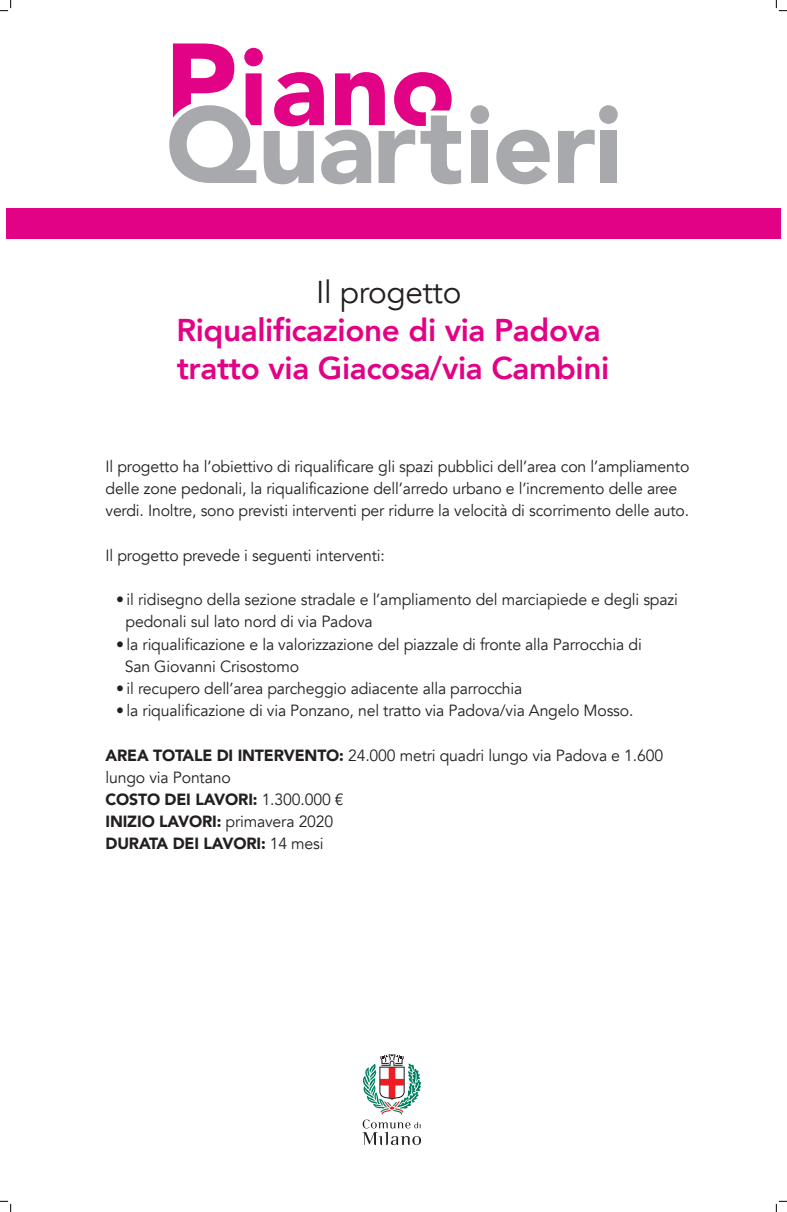
<style>
.page{position:relative;width:787px;height:1212px;background:#fff}
.page>*{position:absolute;margin:0;border:0;box-sizing:border-box;transform-origin:0 0}
.t1{font:800 31.5px/37.8px "Avenir";letter-spacing:-.01em;color:#e10285}
.t2{font:31.5px "Avenir";letter-spacing:-.01em;color:#231f20}
.t3{font:16.2px/22.2px "Avenir";letter-spacing:-.01em;color:#231f20}
.s1{font-weight:900}
</style>
<div class="page">
<div style="left:6px;top:209px;width:774px;height:30px;background:#e10285"></div>
<svg style="left:169px;top:44px;width:292px;height:140px"></svg>
<svg style="left:470px;top:105px;width:19px;height:19px"></svg>
<div style="left:472px;top:131px;width:16px;height:52px;background:#a8a9ad"></div>
<svg style="left:496px;top:130px;width:53px;height:54px"></svg>
<svg style="left:558px;top:130px;width:36px;height:53px"></svg>
<div style="left:600px;top:131px;width:16px;height:52px;background:#a8a9ad"></div>
<svg style="left:599px;top:105px;width:18px;height:19px"></svg>
<svg style="left:362px;top:1054px;width:59px;height:91px"></svg>
<svg style="left:0;top:0;width:12px;height:12px"></svg>
<svg style="left:0;top:1201px;width:12px;height:11px"></svg>
<svg style="left:776px;top:0;width:11px;height:12px"></svg>
<svg style="left:776px;top:1201px;width:11px;height:11px"></svg>
<h1 class="t2" style="left:316px;top:274px;width:147px">Il progetto</h1>
<h1 class="t1" style="left:176px;top:311px;width:434px">Riqualificazione di via Padova tratto via Giacosa/via Cambini</h1>
<p class="t3" style="left:105px;top:456px;width:585px">Il progetto ha l’obiettivo di riqualificare gli spazi pubblici dell’area con l’ampliamento delle zone pedonali, la riqualificazione dell’arredo urbano e l’incremento delle aree verdi. Inoltre, sono previsti interventi per ridurre la velocità di scorrimento delle auto.</p>
<p class="t3" style="left:105px;top:544px;width:281px">Il progetto prevede i seguenti interventi:</p>
<p class="t3" style="left:126px;top:589px;width:554px;text-indent:-10px">• il ridisegno della sezione stradale e l’ampliamento del marciapiede e degli spazi pedonali sul lato nord di via Padova</p>
<p class="t3" style="left:125px;top:633px;width:518px;text-indent:-9px">• la riqualificazione e la valorizzazione del piazzale di fronte alla Parrocchia di<br>San Giovanni Crisostomo</p>
<p class="t3" style="left:116px;top:677px;width:408px">• il recupero dell’area parcheggio adiacente alla parrocchia</p>
<p class="t3" style="left:116px;top:700px;width:519px">• la riqualificazione di via Ponzano, nel tratto via Padova/via Angelo Mosso.</p>
<p class="t3" style="left:105px;top:744px;width:559px"><span class="s1">AREA TOTALE DI INTERVENTO:</span> 24.000 metri quadri lungo via Padova e 1.600 lungo via Pontano<br><span class="s1">COSTO DEI LAVORI:</span> 1.300.000 €<br><span class="s1">INIZIO LAVORI:</span> primavera 2020<br><span class="s1">DURATA DEI LAVORI:</span> 14 mesi</p>
</div>
